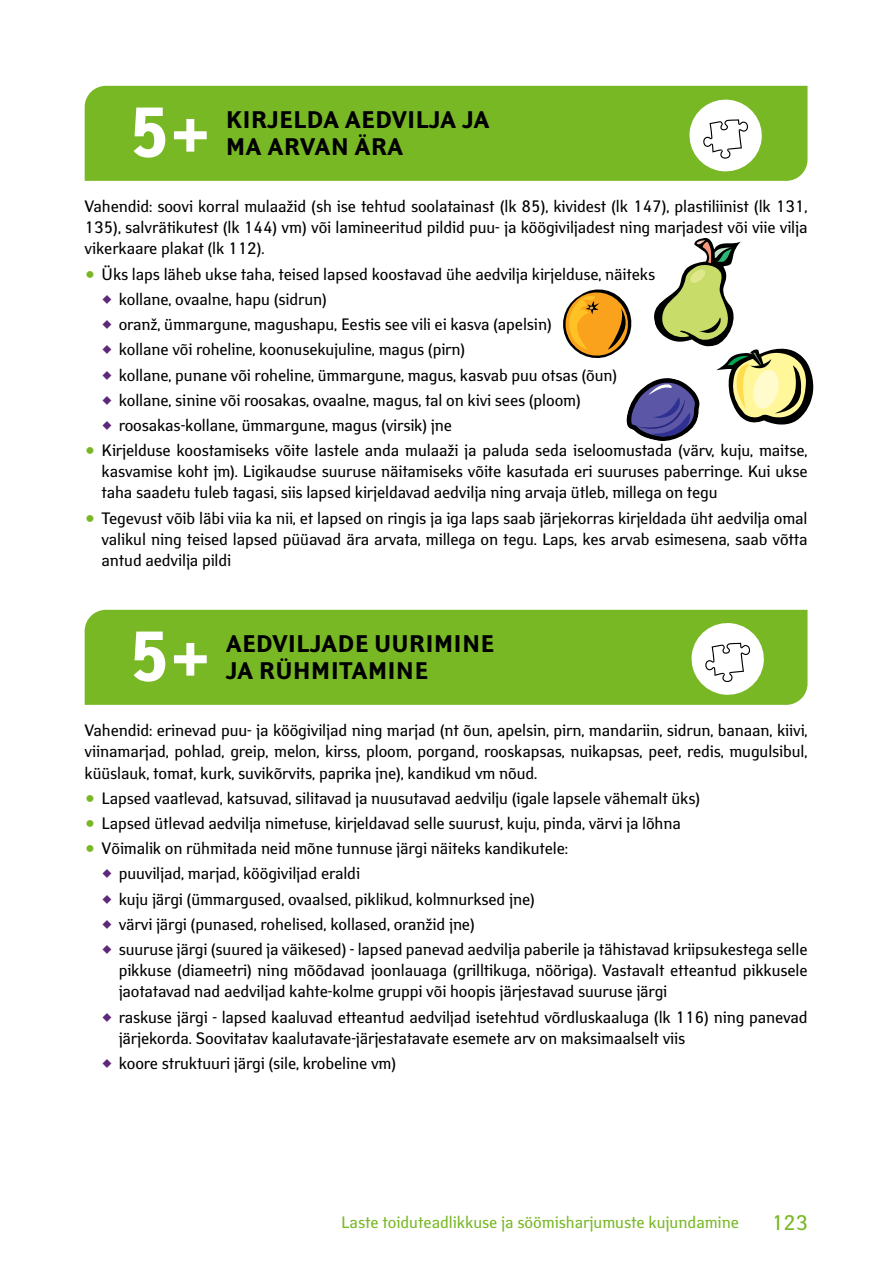
<style>
.page{position:relative;width:893px;height:1263px;background:#fff}
.page>*{position:absolute;margin:0;border:0;box-sizing:border-box;transform-origin:0 0}
.t1{font:700 70.35px "Yanus";color:#fff}
.t2{font:700 24px/27px "Yanus";letter-spacing:.005em;color:#000}
.t3{font:21px "Yanus";color:#79b825}
.t4{font:16.5px/21px "Yanus";letter-spacing:-.005em;color:#000;text-align:justify}
.t5{font:16.5px "Yanus";color:#79b825}
.s1{color:#5d2879}
</style>
<div class="page">
<div style="left:85px;top:86px;width:722px;height:95px;background:#79b825"></div>
<div style="left:85px;top:610px;width:722px;height:95px;background:#79b825"></div>
<svg style="left:689px;top:100px;width:73px;height:71px"></svg>
<svg style="left:691px;top:623px;width:73px;height:72px"></svg>
<svg style="left:563px;top:238px;width:250px;height:203px"></svg>
<h1 class="t1" style="left:128px;top:91px;width:84px">5+</h1>
<h2 class="t2" style="left:226px;top:107px;width:265px">KIRJELDA AEDVILJA JA<br>MA ARVAN ÄRA</h2>
<p class="t4" style="left:85px;top:196px;width:724px">Vahendid: soovi korral mulaažid (sh ise tehtud soolatainast (lk 85), kividest (lk 147), plastiliinist (lk 131, 135), salvrätikutest (lk 144) vm) või lamineeritud pildid puu- ja köögiviljadest ning marjadest või viie vilja vikerkaare plakat (lk 112).</p>
<p class="t4" style="left:102px;top:263px;width:555px">Üks laps läheb ukse taha, teised lapsed koostavad ühe aedvilja kirjelduse, näiteks</p>
<p class="t4" style="left:102px;top:289px;width:227px"><span class="s1">▲</span> kollane, ovaalne, hapu (sidrun)</p>
<p class="t4" style="left:102px;top:314px;width:452px"><span class="s1">▲</span> oranž, ümmargune, magushapu, Eestis see vili ei kasva (apelsin)</p>
<p class="t4" style="left:102px;top:339px;width:365px"><span class="s1">▲</span> kollane või roheline, koonusekujuline, magus (pirn)</p>
<p class="t4" style="left:102px;top:364px;width:517px"><span class="s1">▲</span> kollane, punane või roheline, ümmargune, magus, kasvab puu otsas (õun)</p>
<p class="t4" style="left:102px;top:390px;width:481px"><span class="s1">▲</span> kollane, sinine või roosakas, ovaalne, magus, tal on kivi sees (ploom)</p>
<p class="t4" style="left:102px;top:413px;width:707px;line-height:25.2px"><span class="s1">▲</span> roosakas-kollane, ümmargune, magus (virsik) jne<br>Kirjelduse koostamiseks võite lastele anda mulaaži ja paluda seda iseloomustada (värv, kuju, maitse,</p>
<p class="t4" style="left:102px;top:461px;width:707px">kasvamise koht jm). Ligikaudse suuruse näitamiseks võite kasutada eri suuruses paberringe. Kui ukse taha saadetu tuleb tagasi, siis lapsed kirjeldavad aedvilja ning arvaja ütleb, millega on tegu</p>
<p class="t4" style="left:102px;top:507px;width:707px">Tegevust võib läbi viia ka nii, et lapsed on ringis ja iga laps saab järjekorras kirjeldada üht aedvilja omal valikul ning teised lapsed püüavad ära arvata, millega on tegu. Laps, kes arvab esimesena, saab võtta antud aedvilja pildi</p>
<h1 class="t1" style="left:128px;top:615px;width:84px">5+</h1>
<h2 class="t2" style="left:226px;top:631px;width:270px">AEDVILJADE UURIMINE<br>JA RÜHMITAMINE</h2>
<p class="t4" style="left:85px;top:720px;width:724px">Vahendid: erinevad puu- ja köögiviljad ning marjad (nt õun, apelsin, pirn, mandariin, sidrun, banaan, kiivi, viinamarjad, pohlad, greip, melon, kirss, ploom, porgand, rooskapsas, nuikapsas, peet, redis, mugulsibul, küüslauk, tomat, kurk, suvikõrvits, paprika jne), kandikud vm nõud.</p>
<p class="t4" style="left:102px;top:785px;width:600px;line-height:25.2px;text-align:left">Lapsed vaatlevad, katsuvad, silitavad ja nuusutavad aedvilju (igale lapsele vähemalt üks)<br>Lapsed ütlevad aedvilja nimetuse, kirjeldavad selle suurust, kuju, pinda, värvi ja lõhna<br>Võimalik on rühmitada neid mõne tunnuse järgi näiteks kandikutele:</p>
<p class="t4" style="left:102px;top:863px;width:260px"><span class="s1">▲</span> puuviljad, marjad, köögiviljad eraldi</p>
<p class="t4" style="left:102px;top:888px;width:435px"><span class="s1">▲</span> kuju järgi (ümmargused, ovaalsed, piklikud, kolmnurksed jne)</p>
<p class="t4" style="left:102px;top:914px;width:375px"><span class="s1">▲</span> värvi järgi (punased, rohelised, kollased, oranžid jne)</p>
<p class="t4" style="left:119px;top:939px;width:690px;text-indent:-17px"><span class="s1">▲</span> suuruse järgi (suured ja väikesed) - lapsed panevad aedvilja paberile ja tähistavad kriipsukestega selle pikkuse (diameetri) ning mõõdavad joonlauaga (grilltikuga, nööriga). Vastavalt etteantud pikkusele jaotatavad nad aedviljad kahte-kolme gruppi või hoopis järjestavad suuruse järgi</p>
<p class="t4" style="left:119px;top:1006px;width:690px;text-indent:-17px"><span class="s1">▲</span> raskuse järgi - lapsed kaaluvad etteantud aedviljad isetehtud võrdluskaaluga (lk 116) ning panevad järjekorda. Soovitatav kaalutavate-järjestatavate esemete arv on maksimaalselt viis</p>
<p class="t4" style="left:102px;top:1052px;width:296px"><span class="s1">▲</span> koore struktuuri järgi (sile, krobeline vm)</p>
<p class="t5" style="left:341px;top:1212px;width:399px">Laste toiduteadlikkuse ja söömisharjumuste kujundamine</p>
<p class="t3" style="left:771px;top:1210px;width:38px">123</p>
</div>
